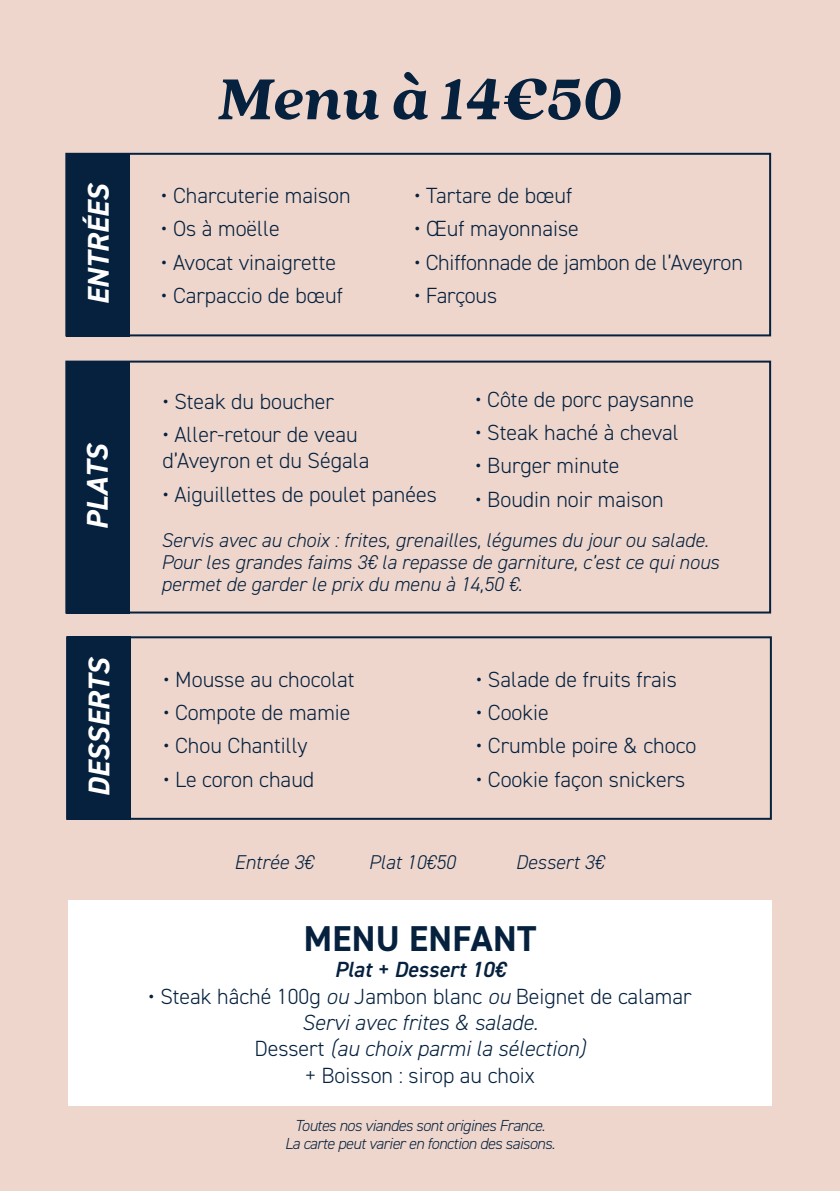
<style>
.page{position:relative;width:840px;height:1191px;background:#fff}
.page>*{position:absolute;margin:0;border:0;box-sizing:border-box;transform-origin:0 0}
.t1{font:italic 900 64px "Quincy CF";color:#05213e}
.t2{font:700 36px "DIN2014";letter-spacing:.01em;color:#05213e}
.t3{font:italic 700 30px "DIN2014";color:#fff}
.t4{font:300 22px/26.4px "DIN2014";color:#05213e}
.t5{font:italic 600 22px "DIN2014";color:#05213e}
.t6{font:italic 300 20px/22px "DIN2014";color:#05213e}
.t7{font:italic 300 16px/18.2px "DIN2014";letter-spacing:-.03em;color:#05213e;text-align:center}
.s1{font-style:italic}
</style>
<div class="page">
<div style="left:0;top:0;width:839px;height:1191px;background:#eed6cd"></div>
<div style="left:66px;top:153px;width:64px;height:183px;background:#05213e"></div>
<div style="left:65px;top:153px;width:705px;height:183px;border:2px solid #05213e"></div>
<div style="left:66px;top:360px;width:64px;height:253px;background:#05213e"></div>
<div style="left:65px;top:360px;width:705px;height:253px;border:2px solid #05213e"></div>
<div style="left:67px;top:636px;width:64px;height:184px;background:#05213e"></div>
<div style="left:66px;top:636px;width:705px;height:184px;border:2px solid #05213e"></div>
<div style="left:68px;top:900px;width:703px;height:205px;background:#fff"></div>
<h1 class="t1" style="left:218px;top:60px;width:405px">Menu à 14€50</h1>
<h3 class="t3" style="left:78px;top:305px;width:124px;rotate:-90deg">ENTRÉES</h3>
<p class="t4" style="left:161px;top:182px;width:191px">• Charcuterie maison</p>
<p class="t4" style="left:161px;top:216px;width:120px">• Os à moëlle</p>
<p class="t4" style="left:161px;top:249px;width:176px">• Avocat vinaigrette</p>
<p class="t4" style="left:161px;top:282px;width:183px">• Carpaccio de bœuf</p>
<p class="t4" style="left:414px;top:182px;width:160px">• Tartare de bœuf</p>
<p class="t4" style="left:414px;top:216px;width:166px">• Œuf mayonnaise</p>
<p class="t4" style="left:414px;top:249px;width:330px">• Chiffonnade de jambon de l’Aveyron</p>
<p class="t4" style="left:414px;top:282px;width:84px">• Farçous</p>
<h3 class="t3" style="left:77px;top:529px;width:88px;rotate:-90deg">PLATS</h3>
<h3 class="t3" style="left:79px;top:797px;width:142px;rotate:-90deg">DESSERTS</h3>
<p class="t4" style="left:162px;top:388px;width:173px">• Steak du boucher</p>
<p class="t4" style="left:162px;top:421px;width:208px">• Aller-retour de veau d’Aveyron et du Ségala</p>
<p class="t4" style="left:162px;top:481px;width:276px">• Aiguillettes de poulet panées</p>
<p class="t4" style="left:475px;top:386px;width:220px">• Côte de porc paysanne</p>
<p class="t4" style="left:475px;top:419px;width:205px">• Steak haché à cheval</p>
<p class="t4" style="left:475px;top:452px;width:146px">• Burger minute</p>
<p class="t4" style="left:475px;top:486px;width:190px">• Boudin noir maison</p>
<p class="t6" style="left:161px;top:529px;width:559px">Servis avec au choix : frites, grenailles, légumes du jour ou salade.<br>Pour les grandes faims 3€ la repasse de garniture, c’est ce qui nous permet de garder le prix du menu à 14,50 €.</p>
<p class="t4" style="left:163px;top:666px;width:193px">• Mousse au chocolat</p>
<p class="t4" style="left:163px;top:699px;width:189px">• Compote de mamie</p>
<p class="t4" style="left:163px;top:732px;width:146px">• Chou Chantilly</p>
<p class="t4" style="left:163px;top:766px;width:153px">• Le coron chaud</p>
<p class="t4" style="left:475px;top:666px;width:202px">• Salade de fruits frais</p>
<p class="t4" style="left:475px;top:699px;width:74px">• Cookie</p>
<p class="t4" style="left:475px;top:732px;width:222px">• Crumble poire &amp; choco</p>
<p class="t4" style="left:475px;top:766px;width:211px">• Cookie façon snickers</p>
<p class="t6" style="left:234px;top:850px;width:81px">Entrée 3€</p>
<p class="t6" style="left:368px;top:850px;width:88px">Plat 10€50</p>
<p class="t6" style="left:515px;top:850px;width:90px">Dessert 3€</p>
<h2 class="t2" style="left:303px;top:914px;width:234px">MENU ENFANT</h2>
<p class="t5" style="left:334px;top:955px;width:172px">Plat + Dessert 10€</p>
<p class="t4" style="left:148px;top:983px;width:544px;text-align:center">• Steak hâché 100g <span class="s1">ou</span> Jambon blanc <span class="s1">ou</span> Beignet de calamar <span class="s1">Servi avec frites &amp; salade.<br></span>Dessert <span class="s1">(au choix parmi la sélection)<br></span>+ Boisson : sirop au choix</p>
<p class="t7" style="left:285px;top:1116px;width:272px">Toutes nos viandes sont origines France.<br>La carte peut varier en fonction des saisons.</p>
</div>
